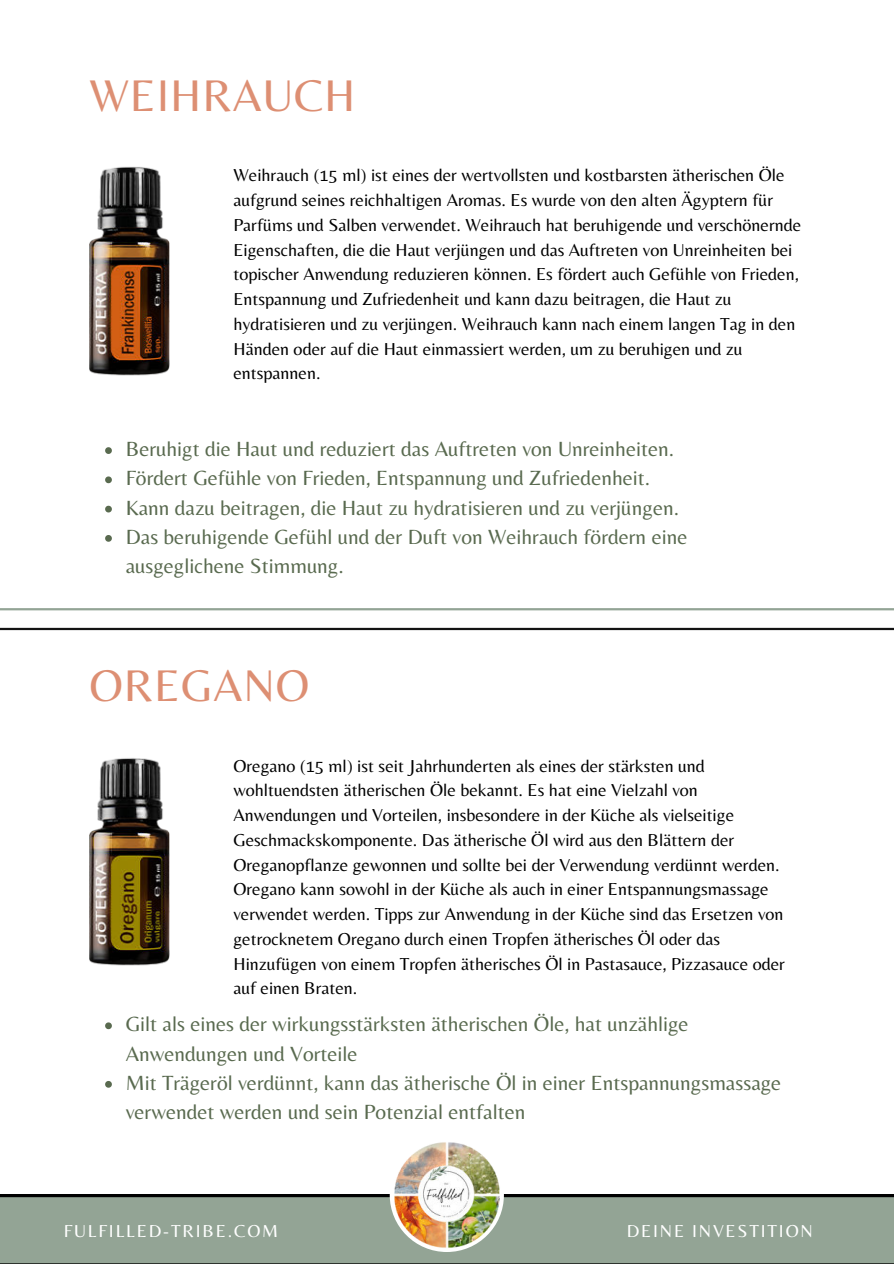
<style>
.page{position:relative;width:894px;height:1264px;background:#fff}
.page>*{position:absolute;margin:0;border:0;box-sizing:border-box;transform-origin:0 0}
.t1{font:46.05px "Belleza";letter-spacing:.02em;color:#dd8f73}
.t2{font:21.3px/29.2px "Belleza";color:#596a4f}
.t3{font:18px/24.8px "Belleza";color:#000}
.t4{font:18px "Belleza";letter-spacing:.1em;color:#fff}
</style>
<div class="page">
<hr style="left:0;top:608px;width:893px;height:2px;background:#93a495">
<hr style="left:0;top:628px;width:893px;height:2px;background:#131313">
<div style="left:0;top:1194px;width:893px;height:69px;background:#93a495"></div>
<div style="left:389px;top:1137px;width:115px;height:114px;background:#fff;border-radius:50%"></div>
<img style="left:393px;top:1142px;width:107px;height:106px">
<img style="left:89px;top:166px;width:80px;height:210px">
<svg style="left:105px;top:447px;width:7px;height:7px"></svg>
<svg style="left:105px;top:476px;width:7px;height:7px"></svg>
<svg style="left:105px;top:505px;width:7px;height:7px"></svg>
<svg style="left:105px;top:535px;width:7px;height:6px"></svg>
<svg style="left:105px;top:1022px;width:7px;height:7px"></svg>
<svg style="left:105px;top:1081px;width:7px;height:6px"></svg>
<img style="left:89px;top:758px;width:80px;height:208px">
<h1 class="t1" style="left:89px;top:68px;width:267px">WEIHRAUCH</h1>
<p class="t3" style="left:233px;top:163px;width:569px">Weihrauch (15 ml) ist eines der wertvollsten und kostbarsten ätherischen Öle aufgrund seines reichhaltigen Aromas. Es wurde von den alten Ägyptern für Parfüms und Salben verwendet. Weihrauch hat beruhigende und verschönernde Eigenschaften, die die Haut verjüngen und das Auftreten von Unreinheiten bei topischer Anwendung reduzieren können. Es fördert auch Gefühle von Frieden, Entspannung und Zufriedenheit und kann dazu beitragen, die Haut zu hydratisieren und zu verjüngen. Weihrauch kann nach einem langen Tag in den Händen oder auf die Haut einmassiert werden, um zu beruhigen und zu entspannen.</p>
<p class="t2" style="left:126px;top:434px;width:563px">Beruhigt die Haut und reduziert das Auftreten von Unreinheiten.<br>Fördert Gefühle von Frieden, Entspannung und Zufriedenheit.<br>Kann dazu beitragen, die Haut zu hydratisieren und zu verjüngen.<br>Das beruhigende Gefühl und der Duft von Weihrauch fördern eine ausgeglichene Stimmung.</p>
<h1 class="t1" style="left:89px;top:658px;width:221px">OREGANO</h1>
<p class="t3" style="left:233px;top:752px;width:553px">Oregano (15 ml) ist seit Jahrhunderten als eines der stärksten und wohltuendsten ätherischen Öle bekannt. Es hat eine Vielzahl von Anwendungen und Vorteilen, insbesondere in der Küche als vielseitige Geschmackskomponente. Das ätherische Öl wird aus den Blättern der Oreganopflanze gewonnen und sollte bei der Verwendung verdünnt werden.<br>Oregano kann sowohl in der Küche als auch in einer Entspannungsmassage verwendet werden. Tipps zur Anwendung in der Küche sind das Ersetzen von getrocknetem Oregano durch einen Tropfen ätherisches Öl oder das Hinzufügen von einem Tropfen ätherisches Öl in Pastasauce, Pizzasauce oder auf einen Braten.</p>
<p class="t2" style="left:126px;top:1009px;width:657px">Gilt als eines der wirkungsstärksten ätherischen Öle, hat unzählige Anwendungen und Vorteile<br>Mit Trägeröl verdünnt, kann das ätherische Öl in einer Entspannungsmassage verwendet werden und sein Potenzial entfalten</p>
<p class="t4" style="left:64px;top:1219px;width:146px">OLIV A WILSON</p>
<p class="t4" style="left:700px;top:1219px;width:114px">WORKBO K</p>
<p class="t4" style="left:64px;top:1220px;width:216px">FULFILLED-TRIBE.COM</p>
<p class="t4" style="left:626px;top:1220px;width:187px">DEINE INVESTITION</p>
</div>
